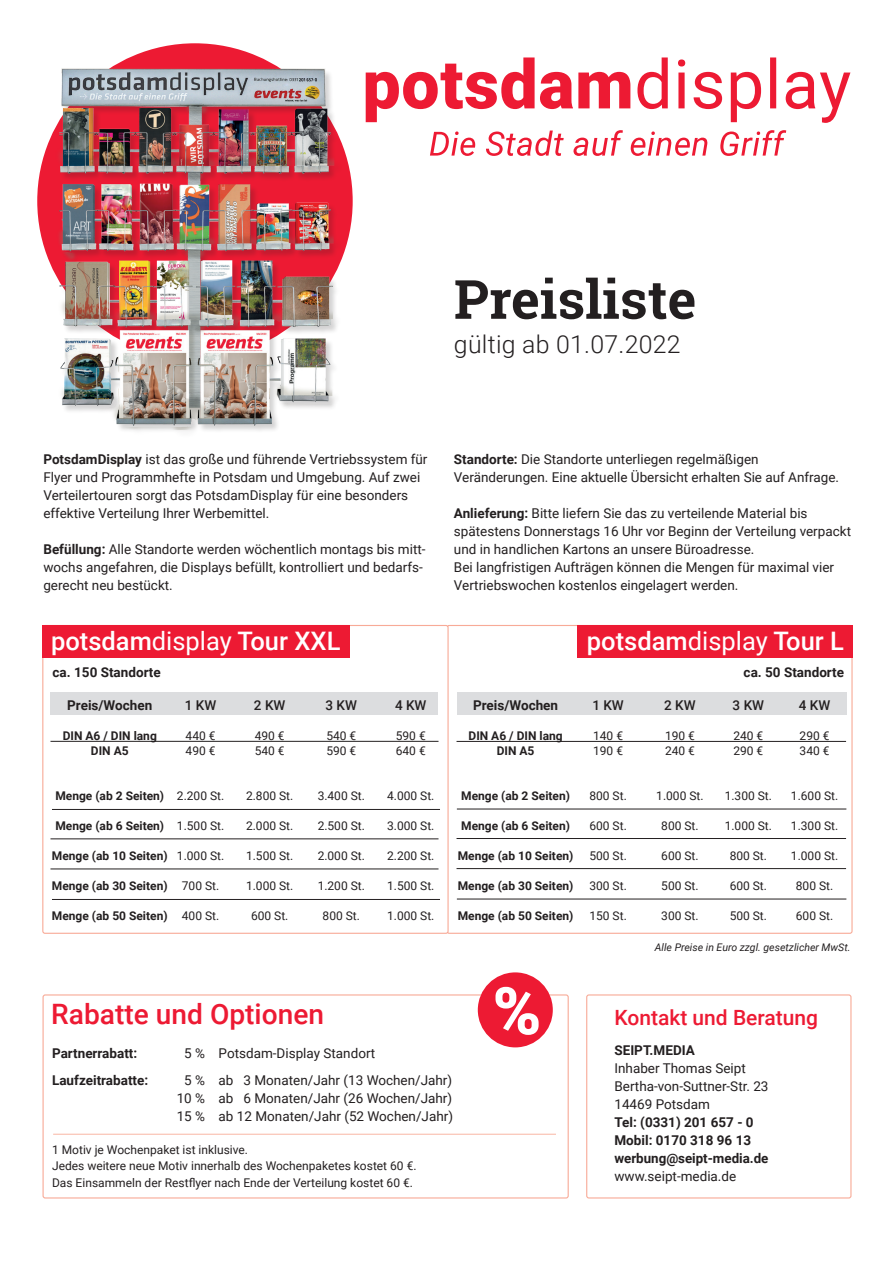
<style>
.page{position:relative;width:893px;height:1263px;background:#fff}
.page>*{position:absolute;margin:0;border:0;box-sizing:border-box;transform-origin:0 0}
.t1{font:700 54px "Roboto Slab";color:#231f20}
.t2{font:500 28.05px "Roboto";color:#ed1a33}
.t3{font:500 25.5px "Roboto";color:#fff}
.t4{font:300 24.6px "Roboto";letter-spacing:.01em;color:#231f20}
.t5{font:500 21px "Roboto";color:#ed1a33}
.t6{font:13.5px/18px "Roboto";color:#231f20}
.t7{font:700 13.5px/18px "Roboto";color:#231f20}
.t8{font:500 13.5px "Roboto";color:#231f20}
.t9{font:12px/15px "Roboto";color:#231f20}
.t10{font:700 12px/15px "Roboto";color:#231f20;text-align:center}
.t11{font:italic 10.5px "Roboto";color:#231f20}
.s1{font-weight:700}
.s2{font-weight:400}
</style>
<div class="page">
<div style="left:577px;top:625px;width:276px;height:32px;background:#ed1a33"></div>
<div style="left:457px;top:692px;width:389px;height:23px;background:#dcdddf"></div>
<hr style="left:456px;top:868px;width:390px;height:1px;background:#231f20">
<hr style="left:456px;top:838px;width:390px;height:1px;background:#231f20">
<hr style="left:457px;top:809px;width:389px;height:1px;background:#231f20">
<hr style="left:457px;top:899px;width:389px;height:1px;background:#231f20">
<hr style="left:456px;top:741px;width:390px;height:1px;background:#231f20">
<div style="left:586px;top:994px;width:265px;height:204px;border:1px solid #f8aa97;border-radius:2px"></div>
<div style="left:37px;top:43px;width:316px;height:316px;background:#ed1a33;border-radius:50%"></div>
<div style="left:58px;top:69px;width:285px;height:370px;background:#231f20;opacity:.2"></div>
<img style="left:52px;top:66px;width:283px;height:365px">
<div style="left:43px;top:625px;width:307px;height:32px;background:#ed1a33"></div>
<div style="left:51px;top:692px;width:387px;height:23px;background:#dcdddf"></div>
<hr style="left:50px;top:868px;width:388px;height:1px;background:#231f20">
<hr style="left:52px;top:899px;width:388px;height:1px;background:#231f20">
<hr style="left:50px;top:838px;width:388px;height:1px;background:#231f20">
<hr style="left:52px;top:809px;width:388px;height:1px;background:#231f20">
<hr style="left:50px;top:741px;width:388px;height:1px;background:#231f20">
<svg style="left:366px;top:57px;width:484px;height:66px"></svg>
<svg style="left:430px;top:130px;width:356px;height:26px"></svg>
<div style="left:43px;top:994px;width:526px;height:204px;border:1px solid #f8aa97;border-radius:2px"></div>
<div style="left:478px;top:972px;width:75px;height:75px;background:#ed1a33;border-radius:50%"></div>
<svg style="left:495px;top:987px;width:44px;height:48px"></svg>
<hr style="left:53px;top:1134px;width:503px;height:1px;background:#fabeae">
<h1 class="t1" style="left:454px;top:262px;width:244px">Preisliste</h1>
<h3 class="t4" style="left:454px;top:327px;width:228px">gültig ab 01.07.2022</h3>
<p class="t6" style="left:43px;top:450px;width:386px"><span class="s1">PotsdamDisplay</span> ist das große und führende Vertriebssystem für Flyer und Programmhefte in Potsdam und Umgebung. Auf zwei Verteilertouren sorgt das PotsdamDisplay für eine besonders effektive Verteilung Ihrer Werbemittel.</p>
<p class="t6" style="left:43px;top:540px;width:384px"><span class="s1">Befüllung:</span> Alle Standorte werden wöchentlich montags bis mitt&shy;wochs angefahren, die Displays befüllt, kontrolliert und bedarfs&shy;gerecht neu bestückt.</p>
<h3 class="t3" style="left:51px;top:623px;width:291px">potsdam<span class="s2">display</span> Tour XXL</h3>
<p class="t7" style="left:53px;top:663px;width:110px">ca. 150 Standorte</p>
<p class="t7" style="left:67px;top:695px;width:87px">Preis/Wochen</p>
<p class="t10" style="left:63px;top:728px;width:96px">DIN A6 / DIN lang<br>DIN A5</p>
<p class="t10" style="left:55px;top:788px;width:110px">Menge (ab 2 Seiten)</p>
<p class="t10" style="left:55px;top:818px;width:110px">Menge (ab 6 Seiten)</p>
<p class="t10" style="left:52px;top:848px;width:117px">Menge (ab 10 Seiten)</p>
<p class="t10" style="left:52px;top:878px;width:117px">Menge (ab 30 Seiten)</p>
<p class="t10" style="left:52px;top:908px;width:117px">Menge (ab 50 Seiten)</p>
<p class="t8" style="left:185px;top:696px;width:33px">1 KW</p>
<p class="t9" style="left:186px;top:728px;width:31px">440 €<br>490 €</p>
<p class="t9" style="left:177px;top:788px;width:49px">2.200 St.</p>
<p class="t9" style="left:177px;top:818px;width:49px">1.500 St.</p>
<p class="t9" style="left:177px;top:848px;width:49px">1.000 St.</p>
<p class="t9" style="left:182px;top:878px;width:39px">700 St.</p>
<p class="t9" style="left:182px;top:908px;width:39px">400 St.</p>
<p class="t8" style="left:254px;top:696px;width:33px">2 KW</p>
<p class="t9" style="left:255px;top:728px;width:31px">490 €<br>540 €</p>
<p class="t9" style="left:246px;top:788px;width:49px">2.800 St.</p>
<p class="t9" style="left:246px;top:818px;width:49px">2.000 St.</p>
<p class="t9" style="left:246px;top:848px;width:49px">1.500 St.</p>
<p class="t9" style="left:246px;top:878px;width:49px">1.000 St.</p>
<p class="t9" style="left:251px;top:908px;width:39px">600 St.</p>
<p class="t8" style="left:326px;top:696px;width:33px">3 KW</p>
<p class="t9" style="left:326px;top:728px;width:31px">540 €<br>590 €</p>
<p class="t9" style="left:318px;top:788px;width:49px">3.400 St.</p>
<p class="t9" style="left:318px;top:818px;width:49px">2.500 St.</p>
<p class="t9" style="left:318px;top:848px;width:49px">2.000 St.</p>
<p class="t9" style="left:318px;top:878px;width:49px">1.200 St.</p>
<p class="t9" style="left:323px;top:908px;width:39px">800 St.</p>
<p class="t8" style="left:395px;top:696px;width:33px">4 KW</p>
<p class="t9" style="left:396px;top:728px;width:31px">590 €<br>640 €</p>
<p class="t9" style="left:387px;top:788px;width:49px">4.000 St.</p>
<p class="t9" style="left:387px;top:818px;width:49px">3.000 St.</p>
<p class="t9" style="left:387px;top:848px;width:49px">2.200 St.</p>
<p class="t9" style="left:387px;top:878px;width:49px">1.500 St.</p>
<p class="t9" style="left:387px;top:908px;width:49px">1.000 St.</p>
<p class="t6" style="left:454px;top:449px;width:387px"><span class="s1">Standorte:</span> Die Standorte unterliegen regelmäßigen<br>Veränderungen. Eine aktuelle Übersicht erhalten Sie auf Anfrage.</p>
<p class="t6" style="left:454px;top:503px;width:399px"><span class="s1">Anlieferung:</span> Bitte liefern Sie das zu verteilende Material bis spätestens Donnerstags 16 Uhr vor Beginn der Verteilung verpackt und in handlichen Kartons an unsere Büroadresse.<br>Bei langfristigen Aufträgen können die Mengen für maximal vier Vertriebswochen kostenlos eingelagert werden.</p>
<p class="t7" style="left:473px;top:695px;width:87px">Preis/Wochen</p>
<p class="t10" style="left:468px;top:728px;width:96px">DIN A6 / DIN lang<br>DIN A5</p>
<p class="t10" style="left:461px;top:788px;width:110px">Menge (ab 2 Seiten)</p>
<p class="t10" style="left:461px;top:818px;width:110px">Menge (ab 6 Seiten)</p>
<p class="t10" style="left:458px;top:848px;width:117px">Menge (ab 10 Seiten)</p>
<p class="t10" style="left:458px;top:878px;width:117px">Menge (ab 30 Seiten)</p>
<p class="t10" style="left:458px;top:908px;width:117px">Menge (ab 50 Seiten)</p>
<h3 class="t3" style="left:587px;top:623px;width:259px">potsdam<span class="s2">display</span> Tour L</h3>
<p class="t7" style="left:744px;top:663px;width:102px">ca. 50 Standorte</p>
<p class="t8" style="left:592px;top:696px;width:33px">1 KW</p>
<p class="t9" style="left:593px;top:728px;width:31px">140 €<br>190 €</p>
<p class="t9" style="left:589px;top:788px;width:39px">800 St.</p>
<p class="t9" style="left:589px;top:818px;width:39px">600 St.</p>
<p class="t9" style="left:589px;top:848px;width:39px">500 St.</p>
<p class="t9" style="left:589px;top:878px;width:39px">300 St.</p>
<p class="t9" style="left:589px;top:908px;width:39px">150 St.</p>
<p class="t8" style="left:664px;top:696px;width:33px">2 KW</p>
<p class="t9" style="left:665px;top:728px;width:31px">190 €<br>240 €</p>
<p class="t9" style="left:656px;top:788px;width:49px">1.000 St.</p>
<p class="t9" style="left:661px;top:818px;width:39px">800 St.</p>
<p class="t9" style="left:661px;top:848px;width:39px">600 St.</p>
<p class="t9" style="left:661px;top:878px;width:39px">500 St.</p>
<p class="t9" style="left:661px;top:908px;width:39px">300 St.</p>
<p class="t8" style="left:733px;top:696px;width:33px">3 KW</p>
<p class="t9" style="left:733px;top:728px;width:31px">240 €<br>290 €</p>
<p class="t9" style="left:725px;top:788px;width:49px">1.300 St.</p>
<p class="t9" style="left:725px;top:818px;width:49px">1.000 St.</p>
<p class="t9" style="left:730px;top:848px;width:39px">800 St.</p>
<p class="t9" style="left:730px;top:878px;width:39px">600 St.</p>
<p class="t9" style="left:730px;top:908px;width:39px">500 St.</p>
<p class="t8" style="left:799px;top:696px;width:33px">4 KW</p>
<p class="t9" style="left:800px;top:728px;width:31px">290 €<br>340 €</p>
<p class="t9" style="left:791px;top:788px;width:49px">1.600 St.</p>
<p class="t9" style="left:791px;top:818px;width:49px">1.300 St.</p>
<p class="t9" style="left:791px;top:848px;width:49px">1.000 St.</p>
<p class="t9" style="left:796px;top:878px;width:39px">800 St.</p>
<p class="t9" style="left:796px;top:908px;width:39px">600 St.</p>
<p class="t11" style="left:655px;top:940px;width:197px">Alle Preise in Euro zzgl. gesetzlicher MwSt.</p>
<h2 class="t2" style="left:51px;top:995px;width:274px">Rabatte und Optionen</h2>
<p class="t7" style="left:52px;top:1043px;width:87px">Partnerrabatt:</p>
<p class="t6" style="left:184px;top:1043px;width:193px">5 % Potsdam-Display Standort</p>
<p class="t7" style="left:52px;top:1070px;width:98px">Laufzeitrabatte:</p>
<p class="t6" style="left:177px;top:1070px;width:278px;text-align:center">5 % ab 3 Monaten/Jahr (13 Wochen/Jahr)<br>10 % ab 6 Monaten/Jahr (26 Wochen/Jahr)<br>15 % ab 12 Monaten/Jahr (52 Wochen/Jahr)</p>
<p class="t9" style="left:52px;top:1141px;width:366px;line-height:16.5px">1 Motiv je Wochenpaket ist inklusive.<br>Jedes weitere neue Motiv innerhalb des Wochenpaketes kostet 60 €.<br>Das Einsammeln der Restflyer nach Ende der Verteilung kostet 60 €.</p>
<h3 class="t5" style="left:614px;top:1002px;width:205px">Kontakt und Beratung</h3>
<p class="t7" style="left:614px;top:1040px;width:82px">SEIPT.MEDIA</p>
<p class="t6" style="left:614px;top:1058px;width:156px">Inhaber Thomas Seipt<br>Bertha-von-Suttner-Str. 23<br>14469 Potsdam</p>
<p class="t7" style="left:614px;top:1112px;width:155px">Tel: (0331) 201 657 - 0<br>Mobil: 0170 318 96 13 werbung@seipt-media.de</p>
<p class="t6" style="left:614px;top:1166px;width:123px">www.seipt-media.de</p>
</div>
